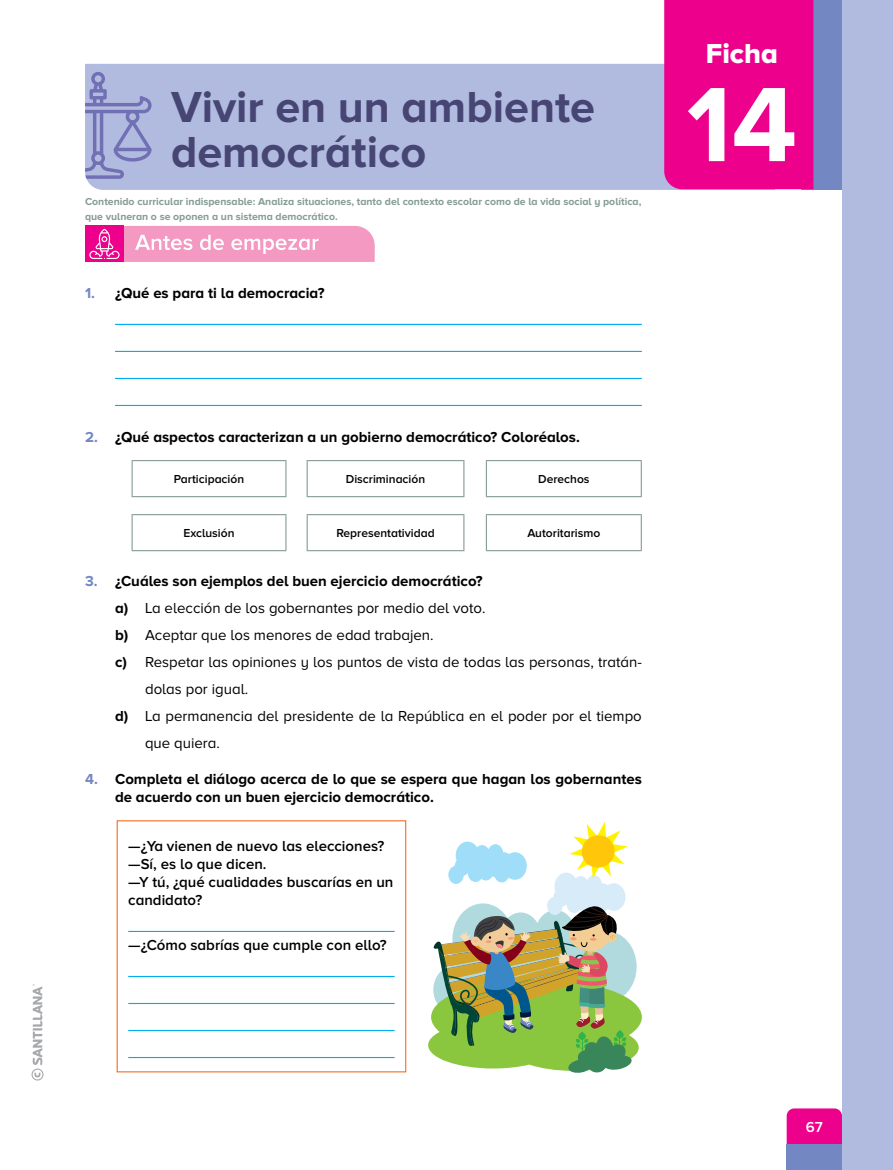
<style>
.page{position:relative;width:893px;height:1170px;background:#fff}
.page>*{position:absolute;margin:0;border:0;box-sizing:border-box;transform-origin:0 0}
.t1{font:700 109.5px "Proxima Nova A";color:#fff}
.t2{font:700 45px/45px "Proxima Nova A";color:#464574}
.t3{font:28.5px "Proxima Nova A Extrabld";color:#fff}
.t4{font:700 15px/18px "Proxima Nova A";color:#000}
.t5{font:15px "Proxima Nova A";color:#000}
.t6{font:600 15px/18px "Proxima Nova A";color:#000}
.t7{font:600 15px "Proxima Nova A";color:#fff}
.t8{font:600 12px "Proxima Nova A";color:#000}
.t9{font:700 10.5px/15px "Proxima Nova A";color:#869c96}
.s1{color:#7387c3}
.s2{font-weight:700}
</style>
<div class="page">
<div style="left:842px;top:0;width:51px;height:1169px;background:#b1badf"></div>
<div style="left:85px;top:64px;width:690px;height:126px;background:#b1badf"></div>
<svg style="left:85px;top:72px;width:67px;height:107px;background:#9fa5d3"></svg>
<div style="left:787px;top:1108px;width:55px;height:36px;background:#ec008c"></div>
<div style="left:787px;top:1144px;width:55px;height:25px;background:#7387c3"></div>
<div style="left:801px;top:0;width:41px;height:189px;background:#7387c3"></div>
<div style="left:664px;top:0;width:149px;height:189px;background:#ec008c"></div>
<hr style="left:115px;top:324px;width:527px;height:1px;background:#00aeef">
<hr style="left:115px;top:351px;width:527px;height:1px;background:#00aeef">
<hr style="left:115px;top:378px;width:527px;height:1px;background:#00aeef">
<hr style="left:115px;top:405px;width:527px;height:1px;background:#00aeef">
<hr style="left:132px;top:460px;width:154px;height:1px;background:#869c96">
<hr style="left:132px;top:461px;width:1px;height:35px;background:#869c96">
<hr style="left:285px;top:461px;width:1px;height:35px;background:#869c96">
<hr style="left:307px;top:460px;width:157px;height:1px;background:#869c96">
<hr style="left:307px;top:461px;width:1px;height:35px;background:#869c96">
<hr style="left:463px;top:461px;width:1px;height:35px;background:#869c96">
<hr style="left:486px;top:460px;width:156px;height:1px;background:#869c96">
<hr style="left:486px;top:461px;width:1px;height:35px;background:#869c96">
<hr style="left:641px;top:461px;width:1px;height:35px;background:#869c96">
<hr style="left:132px;top:496px;width:154px;height:1px;background:#869c96">
<hr style="left:307px;top:496px;width:157px;height:1px;background:#869c96">
<hr style="left:486px;top:496px;width:156px;height:1px;background:#869c96">
<hr style="left:132px;top:514px;width:154px;height:1px;background:#869c96">
<hr style="left:132px;top:515px;width:1px;height:35px;background:#869c96">
<hr style="left:285px;top:515px;width:1px;height:35px;background:#869c96">
<hr style="left:307px;top:514px;width:157px;height:1px;background:#869c96">
<hr style="left:307px;top:515px;width:1px;height:35px;background:#869c96">
<hr style="left:463px;top:515px;width:1px;height:35px;background:#869c96">
<hr style="left:486px;top:514px;width:156px;height:1px;background:#869c96">
<hr style="left:486px;top:515px;width:1px;height:35px;background:#869c96">
<hr style="left:641px;top:515px;width:1px;height:35px;background:#869c96">
<hr style="left:132px;top:550px;width:154px;height:1px;background:#869c96">
<hr style="left:307px;top:550px;width:157px;height:1px;background:#869c96">
<hr style="left:486px;top:550px;width:156px;height:1px;background:#869c96">
<hr style="left:128px;top:930px;width:267px;height:1px;background:#00aeef">
<hr style="left:128px;top:975px;width:267px;height:1px;background:#00aeef">
<hr style="left:128px;top:1002px;width:267px;height:1px;background:#00aeef">
<hr style="left:128px;top:1029px;width:267px;height:1px;background:#00aeef">
<hr style="left:128px;top:1056px;width:267px;height:1px;background:#00aeef">
<div style="left:117px;top:820px;width:289px;height:252px;border:1px solid #f36f21"></div>
<svg style="left:85px;top:226px;width:290px;height:36px;background:#f493c2"></svg>
<svg style="left:428px;top:822px;width:214px;height:250px"></svg>
<svg style="left:32px;top:984px;width:12px;height:96px"></svg>
<h3 class="t3" style="left:706px;top:37px;width:74px">Ficha</h3>
<h2 class="t2" style="left:171px;top:84px;width:426px">Vivir en un ambiente democrático</h2>
<h1 class="t1" style="left:687px;top:62px;width:112px">14</h1>
<p class="t9" style="left:85px;top:193px;width:558px">Contenido curricular indispensable: Analiza situaciones, tanto del contexto escolar como de la vida social y política, que vulneran o se oponen a un sistema democrático.</p>
<p class="t4" style="left:85px;top:284px;width:241px"><span class="s1">1.</span> ¿Qué es para ti la democracia?</p>
<p class="t4" style="left:85px;top:428px;width:496px"><span class="s1">2.</span> ¿Qué aspectos caracterizan a un gobierno democrático? Coloréalos.</p>
<p class="t8" style="left:174px;top:472px;width:72px">Participación</p>
<p class="t8" style="left:346px;top:472px;width:81px">Discriminación</p>
<p class="t8" style="left:538px;top:472px;width:53px">Derechos</p>
<p class="t8" style="left:184px;top:526px;width:52px">Exclusión</p>
<p class="t8" style="left:336px;top:526px;width:100px">Representatividad</p>
<p class="t8" style="left:527px;top:526px;width:74px">Autoritarismo</p>
<p class="t4" style="left:85px;top:572px;width:399px"><span class="s1">3.</span> ¿Cuáles son ejemplos del buen ejercicio democrático?</p>
<p class="t5" style="left:115px;top:599px;width:372px"><span class="s2">a)</span> La elección de los gobernantes por medio del voto.</p>
<p class="t5" style="left:115px;top:626px;width:320px"><span class="s2">b)</span> Aceptar que los menores de edad trabajen.</p>
<p class="t5" style="left:115px;top:653px;width:528px"><span class="s2">c)</span> Respetar las opiniones y los puntos de vista de todas las personas, tratán-</p>
<p class="t5" style="left:145px;top:680px;width:105px">dolas por igual.</p>
<p class="t5" style="left:115px;top:707px;width:528px"><span class="s2">d)</span> La permanencia del presidente de la República en el poder por el tiempo</p>
<p class="t5" style="left:145px;top:734px;width:76px">que quiera.</p>
<p class="t4" style="left:115px;top:770px;width:528px;text-indent:-30px"><span class="s1">4.</span> Completa el diálogo acerca de lo que se espera que hagan los gobernantes de acuerdo con un buen ejercicio democrático.</p>
<p class="t6" style="left:128px;top:836px;width:267px">—¿Ya vienen de nuevo las elecciones? —Sí, es lo que dicen.<br>—Y tú, ¿qué cualidades buscarías en un candidato?</p>
<p class="t6" style="left:128px;top:935px;width:260px">—¿Cómo sabrías que cumple con ello?</p>
<p class="t7" style="left:806px;top:1118px;width:18px">67</p>
</div>
